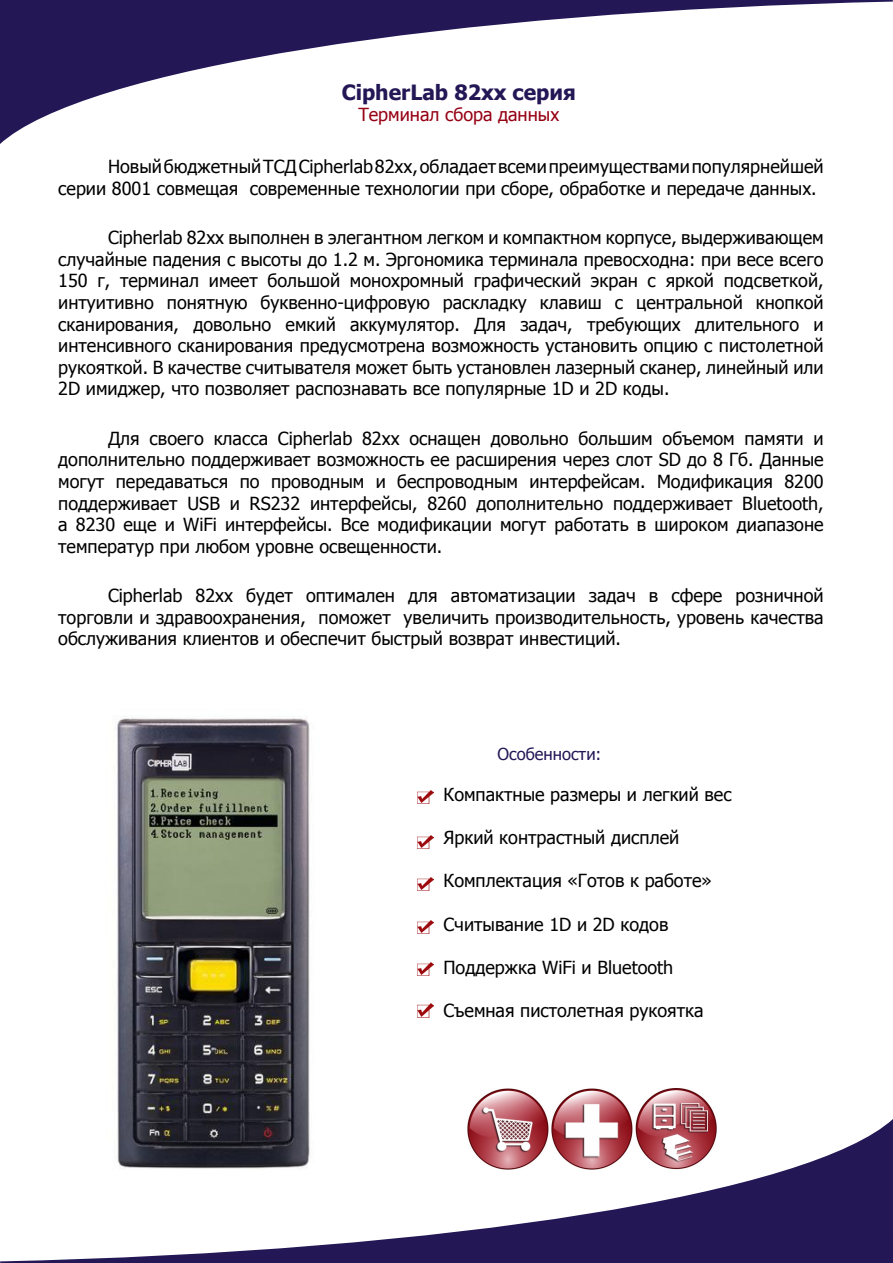
<style>
.page{position:relative;width:893px;height:1263px;background:#fff}
.page>*{position:absolute;margin:0;border:0;box-sizing:border-box;transform-origin:0 0}
.t1{font:700 21px "Tahoma";color:#241756}
.t2{font:18px/21.6px "Tahoma";color:#000;text-align:justify}
.t3{font:18px "Tahoma";color:#960014}
.t4{font:16.5px "Tahoma";color:#241756}
</style>
<div class="page">
<img style="left:417px;top:790px;width:16px;height:14px">
<img style="left:417px;top:835px;width:16px;height:13px">
<img style="left:417px;top:878px;width:16px;height:13px">
<img style="left:417px;top:920px;width:16px;height:13px">
<img style="left:417px;top:963px;width:16px;height:13px">
<img style="left:417px;top:1004px;width:16px;height:13px">
<svg style="left:0;top:0;width:893px;height:144px"></svg>
<svg style="left:0;top:1119px;width:893px;height:144px"></svg>
<img style="left:105px;top:715px;width:215px;height:463px">
<img style="left:636px;top:1089px;width:81px;height:81px">
<img style="left:552px;top:1089px;width:81px;height:81px">
<img style="left:468px;top:1089px;width:81px;height:81px">
<p class="t1" style="left:342px;top:77px;width:236px">CipherLab 82xx серия</p>
<p class="t3" style="left:358px;top:103px;width:202px">Терминал сбора данных</p>
<p class="t2" style="left:58px;top:155px;width:767px;text-indent:50px">Новый бюджетный ТСД Cipherlab 82хх, обладает всеми преимуществами популярнейшей серии 8001 совмещая современные технологии при сборе, обработке и передаче данных.</p>
<p class="t2" style="left:58px;top:226px;width:767px;text-indent:50px">Cipherlab 82хх выполнен в элегантном легком и компактном корпусе, выдерживающем случайные падения с высоты до 1.2 м. Эргономика терминала превосходна: при весе всего 150 г, терминал имеет большой монохромный графический экран с яркой подсветкой, интуитивно понятную буквенно-цифровую раскладку клавиш с центральной кнопкой сканирования, довольно емкий аккумулятор. Для задач, требующих длительного и интенсивного сканирования предусмотрена возможность установить опцию с пистолетной рукояткой. В качестве считывателя может быть установлен лазерный сканер, линейный или 2D имиджер, что позволяет распознавать все популярные 1D и 2D коды.</p>
<p class="t2" style="left:58px;top:427px;width:767px;text-indent:50px">Для своего класса Cipherlab 82хх оснащен довольно большим объемом памяти и дополнительно поддерживает возможность ее расширения через слот SD до 8 Гб. Данные могут передаваться по проводным и беспроводным интерфейсам. Модификация 8200 поддерживает USB и RS232 интерфейсы, 8260 дополнительно поддерживает Bluetooth, а 8230 еще и WiFi интерфейсы. Все модификации могут работать в широком диапазоне температур при любом уровне освещенности.</p>
<p class="t2" style="left:58px;top:584px;width:767px;text-indent:50px">Cipherlab 82хх будет оптимален для автоматизации задач в сфере розничной торговли и здравоохранения, поможет увеличить производительность, уровень качества обслуживания клиентов и обеспечит быстрый возврат инвестиций.</p>
<p class="t4" style="left:497px;top:742px;width:105px">Особенности:</p>
<p class="t2" style="left:443px;top:783px;width:290px">Компактные размеры и легкий вес</p>
<p class="t2" style="left:443px;top:826px;width:237px">Яркий контрастный дисплей</p>
<p class="t2" style="left:443px;top:869px;width:270px">Комплектация «Готов к работе»</p>
<p class="t2" style="left:443px;top:912px;width:226px">Считывание 1D и 2D кодов</p>
<p class="t2" style="left:443px;top:956px;width:231px">Поддержка WiFi и Bluetooth</p>
<p class="t2" style="left:443px;top:999px;width:262px">Съемная пистолетная рукоятка</p>
</div>
